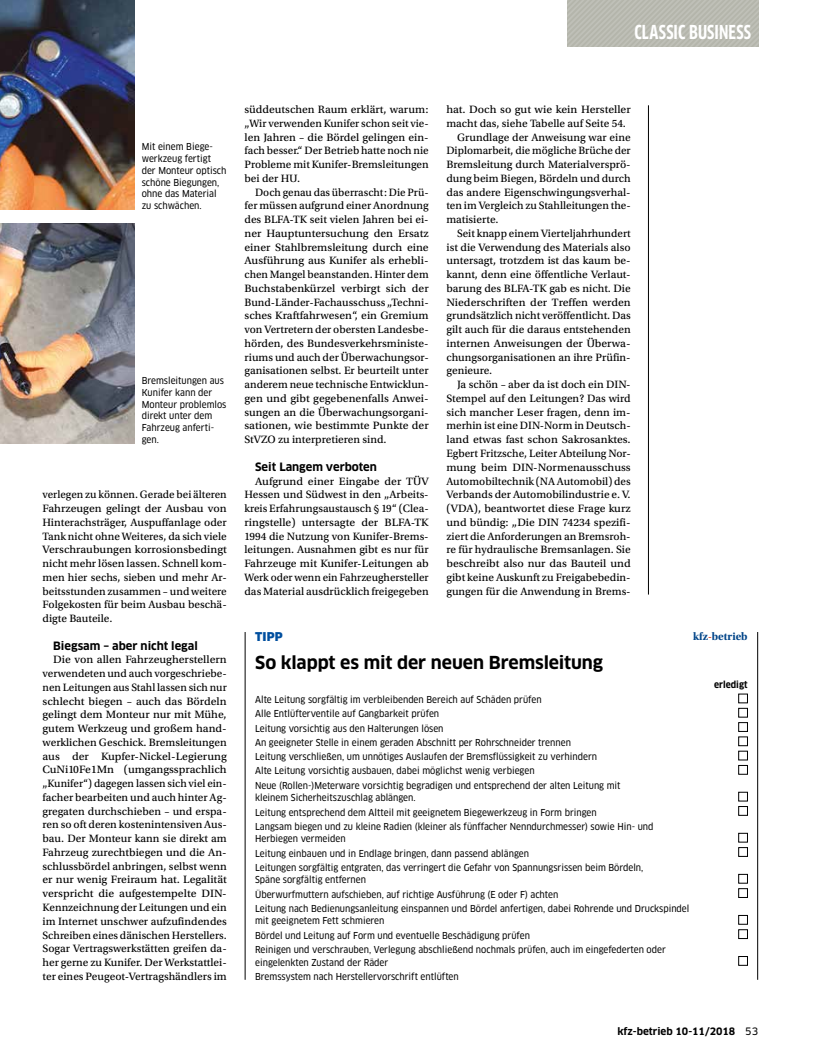
<style>
.page{position:relative;width:815px;height:1053px;background:#fff}
.page>*{position:absolute;margin:0;border:0;box-sizing:border-box;transform-origin:0 0}
.t1{font:700 condensed 18.75px "Clan OT";letter-spacing:.005em;color:#fff}
.t2{font:700 17.5px "Clan OT";letter-spacing:-.005em;color:#000}
.t3{font:900 11.88px "Clan OT";color:#004f9f}
.t4{font:11.25px/13.8px "Utopia Std Capt";color:#000;text-align:justify}
.t5{font:700 11.25px "Clan OT";color:#000}
.t6{font:11.25px "Utopia Std Bold Subh";color:#048}
.t7{font:700 10px "Clan OT";color:#000}
.t8{font:9.38px/14.2px "Clan OT Narrow News";color:#000}
.t9{font:700 condensed 9.38px "Clan OT";color:#000}
.s1{color:#d63517}
.s2{font-family:"Clan OT News";font-weight:400}
</style>
<div class="page">
<div style="left:567px;top:0;width:191px;height:46px;background:#b9bab1"></div>
<hr style="left:648px;top:105px;width:1px;height:489px;background:#000">
<img style="left:0;top:0;width:135px;height:209px">
<img style="left:0;top:223px;width:135px;height:220px">
<div style="left:738px;top:693px;width:10px;height:10px;border:1px solid #000"></div>
<div style="left:738px;top:708px;width:10px;height:9px;border:1px solid #000"></div>
<div style="left:738px;top:722px;width:10px;height:9px;border:1px solid #000"></div>
<div style="left:738px;top:736px;width:10px;height:9px;border:1px solid #000"></div>
<div style="left:738px;top:751px;width:10px;height:9px;border:1px solid #000"></div>
<div style="left:738px;top:765px;width:10px;height:9px;border:1px solid #000"></div>
<div style="left:738px;top:792px;width:10px;height:9px;border:1px solid #000"></div>
<div style="left:738px;top:806px;width:10px;height:9px;border:1px solid #000"></div>
<div style="left:738px;top:833px;width:10px;height:9px;border:1px solid #000"></div>
<div style="left:738px;top:847px;width:10px;height:9px;border:1px solid #000"></div>
<div style="left:738px;top:874px;width:10px;height:9px;border:1px solid #000"></div>
<div style="left:738px;top:888px;width:10px;height:9px;border:1px solid #000"></div>
<div style="left:738px;top:915px;width:10px;height:9px;border:1px solid #000"></div>
<div style="left:738px;top:929px;width:10px;height:9px;border:1px solid #000"></div>
<div style="left:738px;top:956px;width:10px;height:9px;border:1px solid #000"></div>
<hr style="left:245px;top:632px;width:1px;height:347px;background:#000">
<hr style="left:757px;top:632px;width:1px;height:347px;background:#000">
<h1 class="t1" style="left:634px;top:21px;width:118px">CLASSIC BUSINESS</h1>
<p class="t8" style="left:142px;top:140px;width:86px;line-height:11.9px">Mit einem Biege&shy;werkzeug fertigt der Monteur optisch schöne Biegungen, ohne das Material zu schwächen.</p>
<p class="t8" style="left:142px;top:374px;width:86px;line-height:11.9px">Bremsleitungen aus<br>Kunifer kann der<br>Monteur problemlos direkt unter dem<br>Fahrzeug anferti&shy;gen.</p>
<p class="t4" style="left:43px;top:488px;width:186px">verlegen zu können. Gerade bei älteren Fahrzeugen gelingt der Ausbau von Hinterachsträger, Auspuffanlage oder Tank nicht ohne Weiteres, da sich viele Verschraubungen korrosionsbedingt nicht mehr lösen lassen. Schnell kom&shy;men hier sechs, sieben und mehr Ar&shy;beitsstunden zusammen – und weitere Folgekosten für beim Ausbau beschä&shy;digte Bauteile.</p>
<p class="t5" style="left:53px;top:639px;width:146px">Biegsam – aber nicht legal</p>
<p class="t4" style="left:43px;top:653px;width:186px;text-indent:11px">Die von allen Fahrzeugherstellern verwendeten und auch vorgeschriebe&shy;nen Leitungen aus Stahl lassen sich nur schlecht biegen – auch das Bördeln gelingt dem Monteur nur mit Mühe, gutem Werkzeug und großem hand&shy;werklichen Geschick. Bremsleitungen aus der Kupfer-Nickel-Legierung CuNi10Fe1Mn (umgangssprachlich „Kunifer“) dagegen lassen sich viel ein&shy;facher bearbeiten und auch hinter Ag&shy;gregaten durchschieben – und erspa&shy;ren so oft deren kostenintensiven Aus&shy;bau. Der Monteur kann sie direkt am Fahrzeug zurechtbiegen und die An&shy;schlussbördel anbringen, selbst wenn er nur wenig Freiraum hat. Legalität verspricht die aufgestempelte DIN-Kennzeichnung der Leitungen und ein im Internet unschwer aufzufindendes Schreiben eines dänischen Herstellers.<br>Sogar Vertragswerkstätten greifen da&shy;her gerne zu Kunifer. Der Werkstattlei&shy;ter eines Peugeot-Vertragshändlers im</p>
<p class="t4" style="left:244px;top:103px;width:186px">süddeutschen Raum erklärt, warum: „Wir verwenden Kunifer schon seit vie&shy;len Jahren – die Bördel gelingen ein&shy;fach besser.“ Der Betrieb hatte noch nie Probleme mit Kunifer-Bremsleitungen bei der HU.</p>
<p class="t4" style="left:244px;top:185px;width:186px;text-indent:11px">Doch genau das überrascht: Die Prü&shy;fer müssen aufgrund einer Anordnung des BLFA-TK seit vielen Jahren bei ei&shy;ner Hauptuntersuchung den Ersatz einer Stahlbremsleitung durch eine Ausführung aus Kunifer als erhebli&shy;chen Mangel beanstanden. Hinter dem Buchstabenkürzel verbirgt sich der Bund-Länder-Fachausschuss „Techni&shy;sches Kraftfahrwesen“, ein Gremium von Vertretern der obersten Landesbe&shy;hörden, des Bundesverkehrsministe&shy;riums und auch der Überwachungsor&shy;ganisationen selbst. Er beurteilt unter anderem neue technische Entwicklun&shy;gen und gibt gegebenenfalls Anwei&shy;sungen an die Überwachungsorgani&shy;sationen, wie bestimmte Punkte der StVZO zu interpretieren sind.</p>
<p class="t5" style="left:255px;top:460px;width:123px">Seit Langem verboten</p>
<p class="t4" style="left:244px;top:474px;width:186px;text-indent:11px">Aufgrund einer Eingabe der TÜV Hessen und Südwest in den „Arbeits&shy;kreis Erfahrungsaustausch § 19“ (Clea&shy;ringstelle) untersagte der BLFA-TK 1994 die Nutzung von Kunifer-Brems&shy;leitungen. Ausnahmen gibt es nur für Fahrzeuge mit Kunifer-Leitungen ab Werk oder wenn ein Fahrzeughersteller das Material ausdrücklich freigegeben</p>
<p class="t4" style="left:446px;top:103px;width:186px">hat. Doch so gut wie kein Hersteller</p>
<p class="t4" style="left:446px;top:116px;width:181px">macht das, siehe Tabelle auf Seite 54.</p>
<p class="t4" style="left:457px;top:130px;width:175px">Grundlage der Anweisung war eine</p>
<p class="t4" style="left:446px;top:144px;width:186px">Diplomarbeit, die mögliche Brüche der</p>
<p class="t4" style="left:446px;top:158px;width:186px">Bremsleitung durch Materialversprö-</p>
<p class="t4" style="left:446px;top:171px;width:186px">dung beim Biegen, Bördeln und durch</p>
<p class="t4" style="left:446px;top:185px;width:186px">das andere Eigenschwingungsverhal-</p>
<p class="t4" style="left:446px;top:199px;width:186px">ten im Vergleich zu Stahlleitungen the-</p>
<p class="t4" style="left:446px;top:213px;width:54px">matisierte.</p>
<p class="t4" style="left:457px;top:226px;width:175px">Seit knapp einem Vierteljahrhundert</p>
<p class="t4" style="left:446px;top:240px;width:186px">ist die Verwendung des Materials also</p>
<p class="t4" style="left:446px;top:254px;width:186px">untersagt, trotzdem ist das kaum be-</p>
<p class="t4" style="left:446px;top:268px;width:186px">kannt, denn eine öffentliche Verlaut-</p>
<p class="t4" style="left:446px;top:281px;width:186px">barung des BLFA-TK gab es nicht. Die</p>
<p class="t4" style="left:446px;top:295px;width:186px">Niederschriften der Treffen werden</p>
<p class="t4" style="left:446px;top:309px;width:186px">grundsätzlich nicht veröffentlicht. Das</p>
<p class="t4" style="left:446px;top:323px;width:186px">gilt auch für die daraus entstehenden</p>
<p class="t4" style="left:446px;top:336px;width:186px">internen Anweisungen der Überwa-</p>
<p class="t4" style="left:446px;top:350px;width:186px">chungsorganisationen an ihre Prüfin-</p>
<p class="t4" style="left:446px;top:364px;width:47px">genieure.</p>
<p class="t4" style="left:457px;top:378px;width:175px">Ja schön – aber da ist doch ein DIN-</p>
<p class="t4" style="left:446px;top:391px;width:186px">Stempel auf den Leitungen? Das wird</p>
<p class="t4" style="left:446px;top:405px;width:186px">sich mancher Leser fragen, denn im-</p>
<p class="t4" style="left:446px;top:419px;width:186px">merhin ist eine DIN-Norm in Deutsch-</p>
<p class="t4" style="left:446px;top:433px;width:186px">land etwas fast schon Sakrosanktes.</p>
<p class="t4" style="left:446px;top:446px;width:186px">Egbert Fritzsche, Leiter Abteilung Nor-</p>
<p class="t4" style="left:446px;top:460px;width:186px">mung beim DIN-Normenausschuss</p>
<p class="t4" style="left:446px;top:474px;width:186px">Automobiltechnik (NA Automobil) des</p>
<p class="t4" style="left:446px;top:488px;width:186px">Verbands der Automobilindustrie e. V.</p>
<p class="t4" style="left:446px;top:501px;width:186px">(VDA), beantwortet diese Frage kurz</p>
<p class="t4" style="left:446px;top:515px;width:186px">und bündig: „Die DIN 74234 spezifi-</p>
<p class="t4" style="left:446px;top:529px;width:186px">ziert die Anforderungen an Bremsroh-</p>
<p class="t4" style="left:446px;top:543px;width:186px">re für hydraulische Bremsanlagen. Sie</p>
<p class="t4" style="left:446px;top:556px;width:186px">beschreibt also nur das Bauteil und</p>
<p class="t4" style="left:446px;top:570px;width:186px">gibt keine Auskunft zu Freigabebedin-</p>
<p class="t4" style="left:446px;top:584px;width:186px">gungen für die Anwendung in Brems-</p>
<p class="t3" style="left:255px;top:630px;width:29px">TIPP</p>
<h2 class="t2" style="left:255px;top:652px;width:349px">So klappt es mit der neuen Bremsleitung</h2>
<p class="t6" style="left:693px;top:630px;width:56px">kfz<span class="s1">-</span>betrieb</p>
<p class="t9" style="left:714px;top:679px;width:35px">erledigt</p>
<p class="t8" style="left:255px;top:692px;width:367px">Alte Leitung sorgfältig im verbleibenden Bereich auf Schäden prüfen<br>Alle Entlüfterventile auf Gangbarkeit prüfen<br>Leitung vorsichtig aus den Halterungen lösen<br>An geeigneter Stelle in einem geraden Abschnitt per Rohrschneider trennen<br>Leitung verschließen, um unnötiges Auslaufen der Bremsflüssigkeit zu verhindern<br>Alte Leitung vorsichtig ausbauen, dabei möglichst wenig verbiegen<br>Neue (Rollen-)Meterware vorsichtig begradigen und entsprechend der alten Leitung mit</p>
<p class="t8" style="left:255px;top:790px;width:400px">kleinem Sicherheitszuschlag ablängen.<br>Leitung entsprechend dem Altteil mit geeignetem Biegewerkzeug in Form bringen<br>Langsam biegen und zu kleine Radien (kleiner als fünffacher Nenndurchmesser) sowie Hin- und</p>
<p class="t8" style="left:255px;top:831px;width:390px">Herbiegen vermeiden<br>Leitung einbauen und in Endlage bringen, dann passend ablängen<br>Leitungen sorgfältig entgraten, das verringert die Gefahr von Spannungsrissen beim Bördeln,</p>
<p class="t8" style="left:255px;top:872px;width:436px">Späne sorgfältig entfernen<br>Überwurfmuttern aufschieben, auf richtige Ausführung (E oder F) achten<br>Leitung nach Bedienungsanleitung einspannen und Bördel anfertigen, dabei Rohrende und Druckspindel</p>
<p class="t8" style="left:255px;top:913px;width:412px">mit geeignetem Fett schmieren<br>Bördel und Leitung auf Form und eventuelle Beschädigung prüfen<br>Reinigen und verschrauben, Verlegung abschließend nochmals prüfen, auch im eingefederten oder</p>
<p class="t8" style="left:255px;top:954px;width:205px">eingelenkten Zustand der Räder<br>Bremssystem nach Herstellervorschrift entlüften</p>
<p class="t7" style="left:617px;top:1025px;width:142px">kfz-betrieb 10-11/2018 <span class="s2">53</span></p>
</div>
